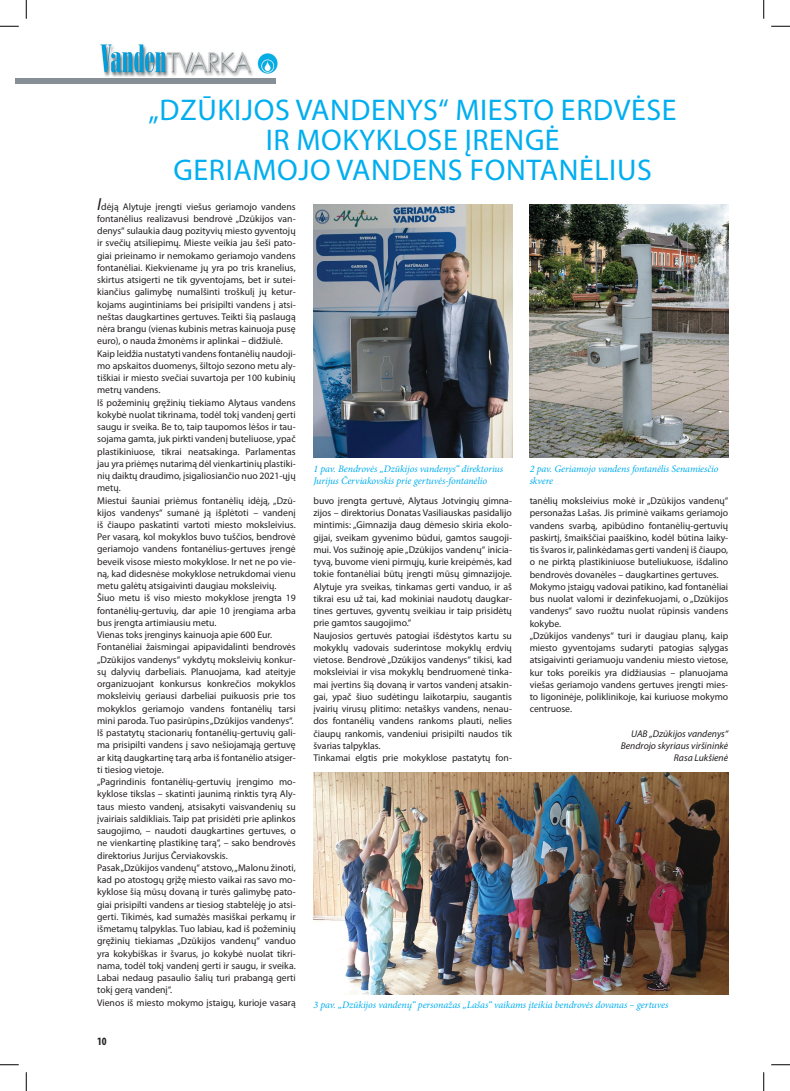
<style>
.page{position:relative;width:790px;height:1091px;background:#fff}
.page>*{position:absolute;margin:0;border:0;box-sizing:border-box;transform-origin:0 0}
.t1{font:30px/30px "Myriad Pro";letter-spacing:.02em;color:#00aeef;text-align:center}
.t2{font:700 condensed 11.25px "Myriad Pro";color:#231f20}
.t3{font:italic 10px/12px "Minion Pro";letter-spacing:-.01em;color:#00aeef}
.t4{font:9.75px/12.2px "Myriad Pro";color:#231f20}
.t5{font:italic 9.75px/12.2px "Myriad Pro";color:#231f20;text-align:right}
.s1{font-style:italic;font-size:17.5px}
</style>
<div class="page">
<img style="left:100px;top:44px;width:178px;height:33px">
<div style="left:16px;top:78px;width:260px;height:6px;background:#868f96"></div>
<img style="left:313px;top:772px;width:415px;height:222px">
<img style="left:313px;top:204px;width:199px;height:253px">
<img style="left:529px;top:204px;width:199px;height:253px">
<svg style="left:0;top:25px;width:19px;height:2px"></svg>
<svg style="left:771px;top:25px;width:19px;height:2px"></svg>
<svg style="left:0;top:1064px;width:19px;height:1px"></svg>
<svg style="left:771px;top:1064px;width:19px;height:1px"></svg>
<svg style="left:25px;top:0;width:2px;height:19px"></svg>
<svg style="left:25px;top:1072px;width:2px;height:19px"></svg>
<svg style="left:763px;top:0;width:1px;height:19px"></svg>
<svg style="left:763px;top:1072px;width:1px;height:19px"></svg>
<h1 class="t1" style="left:148px;top:94px;width:529px">„Dzūkijos vandenys“ miesto erdvėse ir mokyklose įrengė<br>geriamojo vandens fontanėlius</h1>
<p class="t4" style="left:97px;top:200px;width:200px"><span class="s1">I</span>dėją Alytuje įrengti viešus geriamojo vandens fontanėlius realizavusi bendrovė „Dzūkijos van&shy;denys“ sulaukia daug pozityvių miesto gyventojų ir svečių atsiliepimų. Mieste veikia jau šeši pato&shy;giai prieinamo ir nemokamo geriamojo vandens fontanėliai. Kiekviename jų yra po tris kranelius, skirtus atsigerti ne tik gyventojams, bet ir sutei&shy;kiančius galimybę numalšinti troškulį jų ketur&shy;kojams augintiniams bei prisipilti vandens į atsi&shy;neštas daugkartines gertuves. Teikti šią paslaugą nėra brangu (vienas kubinis metras kainuoja pusę euro), o nauda žmonėms ir aplinkai – didžiulė.<br>Kaip leidžia nustatyti vandens fontanėlių naudoji&shy;mo apskaitos duomenys, šiltojo sezono metu aly&shy;tiškiai ir miesto svečiai suvartoja per 100 kubinių metrų vandens.<br>Iš požeminių gręžinių tiekiamo Alytaus vandens kokybė nuolat tikrinama, todėl tokį vandenį gerti saugu ir sveika. Be to, taip taupomos lėšos ir tau&shy;sojama gamta, juk pirkti vandenį buteliuose, ypač plastikiniuose, tikrai neatsakinga. Parlamentas jau yra priėmęs nutarimą dėl vienkartinių plastiki&shy;nių daiktų draudimo, įsigaliosiančio nuo 2021-ųjų metų.<br>Miestui šauniai priėmus fontanėlių idėją, „Dzū&shy;kijos vandenys“ sumanė ją išplėtoti – vandenį iš čiaupo paskatinti vartoti miesto moksleivius.<br>Per vasarą, kol mokyklos buvo tuščios, bendrovė geriamojo vandens fontanėlius-gertuves įrengė beveik visose miesto mokyklose. I r net ne po vie&shy;ną, kad didesnėse mokyklose netrukdomai vienu metu galėtų atsigaivinti daugiau moksleivių.<br>Šiuo metu iš viso miesto mokyklose įrengta 19 fontanėlių-gertuvių, dar apie 10 įrengiama arba bus įrengta artimiausiu metu.<br>Vienas toks įrenginys kainuoja apie 600 Eur.<br>Fontanėliai žaismingai apipavidalinti bendrovės „Dzūkijos vandenys“ vykdytų moksleivių konkur&shy;sų dalyvių darbeliais. Planuojama, kad ateityje organizuojant konkursus konkrečios mokyklos moksleivių geriausi darbeliai puikuosis prie tos mokyklos geriamojo vandens fontanėlių tarsi mini paroda. Tuo pasirūpins „Dzūkijos vandenys“.<br>Iš pastatytų stacionarių fontanėlių-gertuvių gali&shy;ma prisipilti vandens į savo nešiojamąją gertuvę ar kitą daugkartinę tarą arba iš fontanėlio atsiger&shy;ti tiesiog vietoje.<br>„Pagrindinis fontanėlių-gertuvių įrengimo mo&shy;kyklose tikslas – skatinti jaunimą rinktis tyrą Aly&shy;taus miesto vandenį, atsisakyti vaisvandenių su įvairiais saldikliais. Taip pat prisidėti prie aplinkos saugojimo, – naudoti daugkartines gertuves, o ne vienkartinę plastikinę tarą“, – sako bendrovės direktorius Jurijus Červiakovskis.<br>Pasak „Dzūkijos vandenų“ atstovo, „Malonu žinoti, kad po atostogų grįžę miesto vaikai ras savo mo&shy;kyklose šią mūsų dovaną ir turės galimybę pato&shy;giai prisipilti vandens ar tiesiog stabtelėję jo atsi&shy;gerti. Tikimės, kad sumažės masiškai perkamų ir išmetamų talpyklas. Tuo labiau, kad iš požeminių gręžinių tiekiamas „Dzūkijos vandenų“ vanduo yra kokybiškas ir švarus, jo kokybė nuolat tikri&shy;nama, todėl tokį vandenį gerti ir saugu, ir sveika.<br>Labai nedaug pasaulio šalių turi prabangą gerti tokį gerą vandenį“.<br>Vienos iš miesto mokymo įstaigų, kurioje vasarą</p>
<p class="t3" style="left:313px;top:463px;width:191px">1 pav. Bendrovės „Dzūkijos vandenys“ direktorius<br>Jurijus Červiakovskis prie gertuvės-fontanėlio</p>
<p class="t3" style="left:529px;top:463px;width:190px">2 pav. Geriamojo vandens fontanėlis Senamiesčio skvere</p>
<p class="t4" style="left:529px;top:494px;width:200px">tanėlių moksleivius mokė ir „Dzūkijos vandenų“ personažas Lašas. Jis priminė vaikams geriamojo vandens svarbą, apibūdino fontanėlių-gertuvių paskirtį, šmaikščiai paaiškino, kodėl būtina laiky&shy;tis švaros ir, palinkėdamas gerti vandenį iš čiaupo, o ne pirktą plastikiniuose buteliukuose, išdalino bendrovės dovanėles – daugkartines gertuves.<br>Mokymo įstaigų vadovai patikino, kad fontanėliai bus nuolat valomi ir dezinfekuojami, o „Dzūkijos vandenys“ savo ruožtu nuolat rūpinsis vandens kokybe.<br>„Dzūkijos vandenys“ turi ir daugiau planų, kaip miesto gyventojams sudaryti patogias sąlygas atsigaivinti geriamuoju vandeniu miesto vietose, kur toks poreikis yra didžiausias – planuojama viešas geriamojo vandens gertuves įrengti mies&shy;to ligoninėje, poliklinikoje, kai kuriuose mokymo centruose.</p>
<p class="t5" style="left:620px;top:727px;width:109px">UAB „Dzūkijos vandenys“<br>Bendrojo skyriaus viršininkė<br>Rasa Lukšienė</p>
<p class="t4" style="left:313px;top:494px;width:200px">buvo įrengta gertuvė, Alytaus Jotvingių gimna&shy;zijos – direktorius Donatas Vasiliauskas pasidalijo mintimis: „Gimnazija daug dėmesio skiria ekolo&shy;gijai, sveikam gyvenimo būdui, gamtos saugoji&shy;mui. Vos sužinoję apie „Dzūkijos vandenų“ inicia&shy;tyvą, buvome vieni pirmųjų, kurie kreipėmės, kad tokie fontanėliai būtų įrengti mūsų gimnazijoje.<br>Alytuje yra sveikas, tinkamas gerti vanduo, ir aš tikrai esu už tai, kad mokiniai naudotų daugkar&shy;tines gertuves, gyventų sveikiau ir taip prisidėtų prie gamtos saugojimo.“<br>Naujosios gertuvės patogiai išdėstytos kartu su mokyklų vadovais suderintose mokyklų erdvių vietose. Bendrovė „Dzūkijos vandenys“ tikisi, kad moksleiviai ir visa mokyklų bendruomenė tinka&shy;mai įvertins šią dovaną ir vartos vandenį atsakin&shy;gai, ypač šiuo sudėtingu laikotarpiu, saugantis įvairių virusų plitimo: netaškys vandens, nenau&shy;dos fontanėlių vandens rankoms plauti, nelies čiaupų rankomis, vandeniui prisipilti naudos tik švarias talpyklas.<br>Tinkamai elgtis prie mokyklose pastatytų fon-</p>
<p class="t3" style="left:313px;top:999px;width:356px">3 pav. „Dzūkijos vandenų“ personažas „Lašas“ vaikams įteikia bendrovės dovanas – gertuves</p>
<p class="t2" style="left:97px;top:1034px;width:11px">10</p>
</div>
